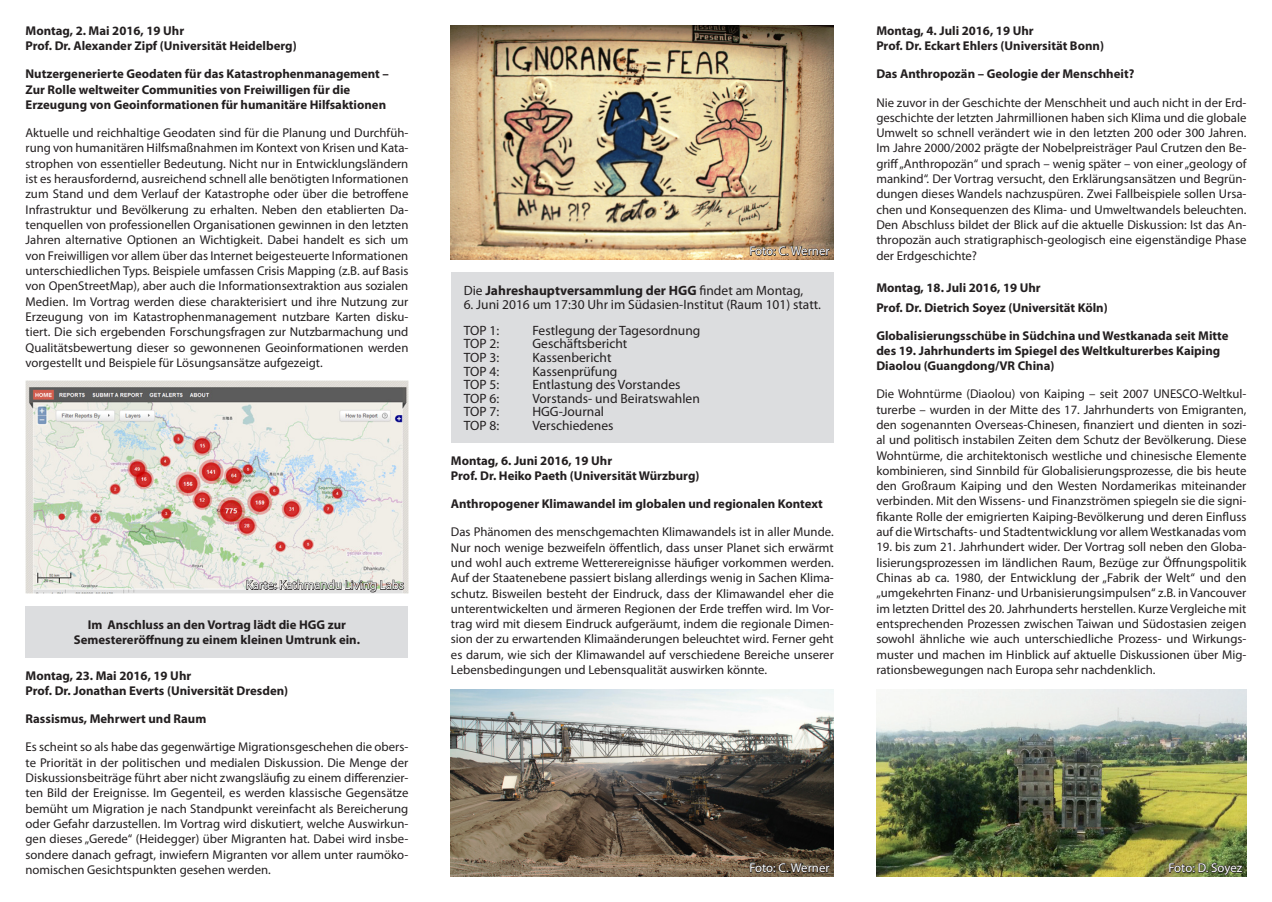
<style>
.page{position:relative;width:1272px;height:902px;background:#fff}
.page>*{position:absolute;margin:0;border:0;box-sizing:border-box;transform-origin:0 0}
.HTML_Vorformatiert{font:13.5px "Myriad Pro";color:#231f20}
.HTML_Vorformatiert-2{font:700 13.5px "Myriad Pro";color:#231f20}
.t1{font:12.75px/15.3px "Myriad Pro";color:#231f20;text-align:justify}
.HTML_Vorformatiert-3{font:700 12.75px/15.3px "Myriad Pro";color:#231f20}
.t2{font:12.75px "Myriad Pro";color:#fff}
.s1{font-weight:400}
</style>
<div class="page">
<div style="left:26px;top:606px;width:382px;height:51px;background:#dcdddf"></div>
<div style="left:451px;top:272px;width:382px;height:170px;background:#dcdddf"></div>
<img style="left:876px;top:689px;width:370px;height:187px">
<svg style="left:1168px;top:862px;width:74px;height:14px"></svg>
<img style="left:451px;top:26px;width:382px;height:233px">
<img style="left:26px;top:381px;width:382px;height:212px">
<svg style="left:246px;top:575px;width:158px;height:19px;background:#b1b0ab"></svg>
<img style="left:451px;top:689px;width:382px;height:187px">
<svg style="left:749px;top:853px;width:81px;height:24px;background:#564837"></svg>
<svg style="left:749px;top:236px;width:81px;height:24px;background:#9a7a59"></svg>
<p class="HTML_Vorformatiert-3" style="left:26px;top:23px;width:160px">Montag, 2. Mai 2016, 19 Uhr</p>
<p class="HTML_Vorformatiert-3" style="left:26px;top:38px;width:273px">Prof. Dr. Alexander Zipf (Universität Heidelberg)</p>
<p class="HTML_Vorformatiert-3" style="left:26px;top:66px;width:365px">Nutzergenerierte Geodaten für das Katastrophenmanagement –</p>
<p class="HTML_Vorformatiert-3" style="left:26px;top:81px;width:326px">Zur Rolle weltweiter Communities von Freiwilligen für die</p>
<p class="HTML_Vorformatiert-3" style="left:26px;top:97px;width:362px">Erzeugung von Geoinformationen für humanitäre Hilfsaktionen</p>
<p class="t1" style="left:26px;top:125px;width:384px">Aktuelle und reichhaltige Geodaten sind für die Planung und Durchfüh&shy;rung von humanitären Hilfsmaßnahmen im Kontext von Krisen und Kata&shy;strophen von essentieller Bedeutung. Nicht nur in Entwicklungsländern ist es herausfordernd, ausreichend schnell alle benötigten Informationen zum Stand und dem Verlauf der Katastrophe oder über die betroffene Infrastruktur und Bevölkerung zu erhalten. Neben den etablierten Da&shy;tenquellen von professionellen Organisationen gewinnen in den letzten Jahren alternative Optionen an Wichtigkeit. Dabei handelt es sich um von Freiwilligen vor allem über das Internet beigesteuerte Informationen unterschiedlichen Typs. Beispiele umfassen Crisis Mapping (z.B. auf Basis von OpenStreetMap), aber auch die Informationsextraktion aus sozialen Medien. Im Vortrag werden diese charakterisiert und ihre Nutzung zur Erzeugung von im Katastrophenmanagement nutzbare Karten disku&shy;tiert. Die sich ergebenden Forschungsfragen zur Nutzbarmachung und Qualitätsbewertung dieser so gewonnenen Geoinformationen werden vorgestellt und Beispiele für Lösungsansätze aufgezeigt.</p>
<p class="t2" style="left:246px;top:577px;width:160px">Karte: Kathmandu Living Labs</p>
<p class="HTML_Vorformatiert-3" style="left:74px;top:616px;width:288px;text-align:center">Im Anschluss an den Vortrag lädt die HGG zur<br>Semestereröffnung zu einem kleinen Umtrunk ein.</p>
<p class="HTML_Vorformatiert-3" style="left:26px;top:667px;width:167px">Montag, 23. Mai 2016, 19 Uhr</p>
<p class="HTML_Vorformatiert-3" style="left:26px;top:682px;width:264px">Prof. Dr. Jonathan Everts (Universität Dresden)</p>
<p class="HTML_Vorformatiert-3" style="left:26px;top:711px;width:182px">Rassismus, Mehrwert und Raum</p>
<p class="t1" style="left:26px;top:739px;width:384px">Es scheint so als habe das gegenwärtige Migrationsgeschehen die obers&shy;te Priorität in der politischen und medialen Diskussion. Die Menge der Diskussionsbeiträge führt aber nicht zwangsläufig zu einem differenzier&shy;ten Bild der Ereignisse. Im Gegenteil, es werden klassische Gegensätze bemüht um Migration je nach Standpunkt vereinfacht als Bereicherung oder Gefahr darzustellen. Im Vortrag wird diskutiert, welche Auswirkun&shy;gen dieses „Gerede“ (Heidegger) über Migranten hat. Dabei wird insbe&shy;sondere danach gefragt, inwiefern Migranten vor allem unter raumöko&shy;nomischen Gesichtspunkten gesehen werden.</p>
<p class="t2" style="left:749px;top:243px;width:82px">Foto: C. Werner</p>
<p class="HTML_Vorformatiert-2" style="left:463px;top:282px;width:341px"><span class="s1">Die</span> Jahreshauptversammlung der HGG <span class="s1">findet am Montag,</span></p>
<p class="HTML_Vorformatiert" style="left:463px;top:296px;width:359px">6. Juni 2016 um 17:30 Uhr im Südasien-Institut (Raum 101) statt.</p>
<p class="HTML_Vorformatiert" style="left:463px;top:322px;width:37px">TOP 1:</p>
<p class="HTML_Vorformatiert" style="left:532px;top:322px;width:169px">Festlegung der Tagesordnung</p>
<p class="HTML_Vorformatiert" style="left:463px;top:335px;width:37px">TOP 2:</p>
<p class="HTML_Vorformatiert" style="left:532px;top:335px;width:96px">Geschäftsbericht</p>
<p class="HTML_Vorformatiert" style="left:463px;top:349px;width:37px">TOP 3:</p>
<p class="HTML_Vorformatiert" style="left:532px;top:349px;width:81px">Kassenbericht</p>
<p class="HTML_Vorformatiert" style="left:463px;top:362px;width:37px">TOP 4:</p>
<p class="HTML_Vorformatiert" style="left:532px;top:362px;width:86px">Kassenprüfung</p>
<p class="HTML_Vorformatiert" style="left:463px;top:376px;width:37px">TOP 5:</p>
<p class="HTML_Vorformatiert" style="left:532px;top:376px;width:149px">Entlastung des Vorstandes</p>
<p class="HTML_Vorformatiert" style="left:463px;top:389px;width:37px">TOP 6:</p>
<p class="HTML_Vorformatiert" style="left:532px;top:389px;width:169px">Vorstands- und Beiratswahlen</p>
<p class="HTML_Vorformatiert" style="left:463px;top:403px;width:37px">TOP 7:</p>
<p class="HTML_Vorformatiert" style="left:532px;top:403px;width:73px">HGG-Journal</p>
<p class="HTML_Vorformatiert" style="left:463px;top:416px;width:37px">TOP 8:</p>
<p class="HTML_Vorformatiert" style="left:532px;top:416px;width:83px">Verschiedenes</p>
<p class="HTML_Vorformatiert-3" style="left:451px;top:452px;width:163px">Montag, 6. Juni 2016, 19 Uhr</p>
<p class="HTML_Vorformatiert-3" style="left:451px;top:467px;width:250px">Prof. Dr. Heiko Paeth (Universität Würzburg)</p>
<p class="HTML_Vorformatiert-3" style="left:451px;top:496px;width:373px">Anthropogener Klimawandel im globalen und regionalen Kontext</p>
<p class="t1" style="left:451px;top:524px;width:384px">Das Phänomen des menschgemachten Klimawandels ist in aller Munde.<br>Nur noch wenige bezweifeln öffentlich, dass unser Planet sich erwärmt und wohl auch extreme Wetterereignisse häufiger vorkommen werden.<br>Auf der Staatenebene passiert bislang allerdings wenig in Sachen Klima&shy;schutz. Bisweilen besteht der Eindruck, dass der Klimawandel eher die unterentwickelten und ärmeren Regionen der Erde treffen wird. Im Vor&shy;trag wird mit diesem Eindruck aufgeräumt, indem die regionale Dimen&shy;sion der zu erwartenden Klimaänderungen beleuchtet wird. Ferner geht es darum, wie sich der Klimawandel auf verschiedene Bereiche unserer Lebensbedingungen und Lebensqualität auswirken könnte.</p>
<p class="HTML_Vorformatiert-3" style="left:876px;top:23px;width:159px">Montag, 4. Juli 2016, 19 Uhr</p>
<p class="HTML_Vorformatiert-3" style="left:876px;top:38px;width:229px">Prof. Dr. Eckart Ehlers (Universität Bonn)</p>
<p class="HTML_Vorformatiert-3" style="left:876px;top:66px;width:259px">Das Anthropozän – Geologie der Menschheit?</p>
<p class="t1" style="left:876px;top:94px;width:371px">Nie zuvor in der Geschichte der Menschheit und auch nicht in der Erd&shy;geschichte der letzten Jahrmillionen haben sich Klima und die globale Umwelt so schnell verändert wie in den letzten 200 oder 300 Jahren.<br>Im Jahre 2000/2002 prägte der Nobelpreisträger Paul Crutzen den Be&shy;griff „Anthropozän“ und sprach – wenig später – von einer „geology of mankind“. Der Vortrag versucht, den Erklärungsansätzen und Begrün&shy;dungen dieses Wandels nachzuspüren. Zwei Fallbeispiele sollen Ursa&shy;chen und Konsequenzen des Klima- und Umweltwandels beleuchten.<br>Den Abschluss bildet der Blick auf die aktuelle Diskussion: Ist das An&shy;thropozän auch stratigraphisch-geologisch eine eigenständige Phase der Erdgeschichte?</p>
<p class="HTML_Vorformatiert-3" style="left:876px;top:279px;width:166px">Montag, 18. Juli 2016, 19 Uhr</p>
<p class="HTML_Vorformatiert-3" style="left:876px;top:299px;width:233px">Prof. Dr. Dietrich Soyez (Universität Köln)</p>
<p class="HTML_Vorformatiert-3" style="left:876px;top:327px;width:354px">Globalisierungsschübe in Südchina und Westkanada seit Mitte des 19. Jahrhunderts im Spiegel des Weltkulturerbes Kaiping<br>Diaolou (Guangdong/VR China)</p>
<p class="t1" style="left:876px;top:386px;width:371px">Die Wohntürme (Diaolou) von Kaiping – seit 2007 UNESCO-Weltkul&shy;turerbe – wurden in der Mitte des 17. Jahrhunderts von Emigranten, den sogenannten Overseas-Chinesen, finanziert und dienten in sozi&shy;al und politisch instabilen Zeiten dem Schutz der Bevölkerung. Diese Wohntürme, die architektonisch westliche und chinesische Elemente kombinieren, sind Sinnbild für Globalisierungsprozesse, die bis heute den Großraum Kaiping und den Westen Nordamerikas miteinander verbinden. Mit den Wissens- und Finanzströmen spiegeln sie die signi&shy;fikante Rolle der emigrierten Kaiping-Bevölkerung und deren Einfluss auf die Wirtschafts- und Stadtentwicklung vor allem Westkanadas vom</p>
<p class="t1" style="left:876px;top:539px;width:371px">19. bis zum 21. Jahrhundert wider. Der Vortrag soll neben den Globa&shy;lisierungsprozessen im ländlichen Raum, Bezüge zur Öffnungspolitik Chinas ab ca. 1980, der Entwicklung der „Fabrik der Welt“ und den „umgekehrten Finanz- und Urbanisierungsimpulsen“ z.B. in Vancouver im letzten Drittel des 20. Jahrhunderts herstellen. Kurze Vergleiche mit entsprechenden Prozessen zwischen Taiwan und Südostasien zeigen sowohl ähnliche wie auch unterschiedliche Prozess- und Wirkungs&shy;muster und machen im Hinblick auf aktuelle Diskussionen über Mig&shy;rationsbewegungen nach Europa sehr nachdenklich.</p>
<p class="t2" style="left:749px;top:860px;width:82px">Foto: C. Werner</p>
<p class="t2" style="left:1168px;top:860px;width:75px">Foto: D. Soyez</p>
</div>
